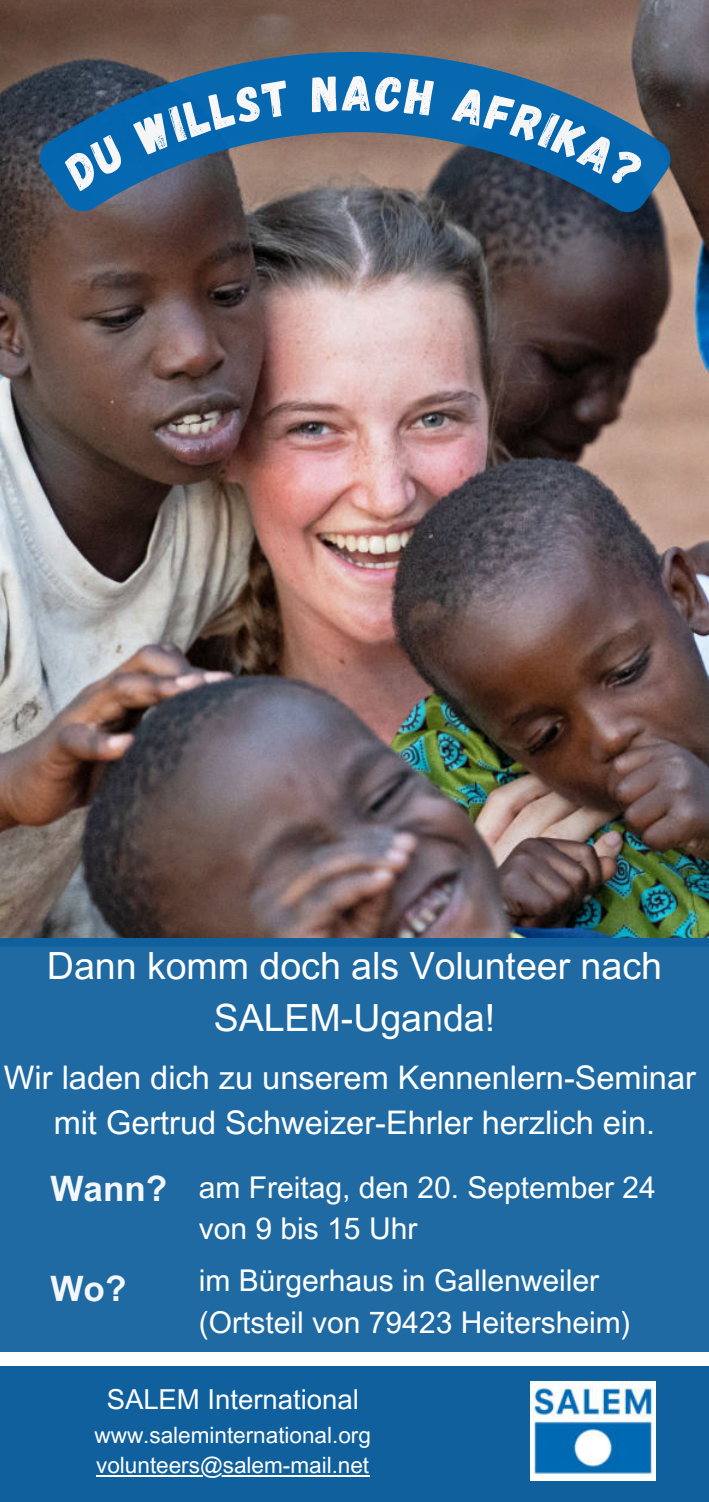
<style>
.page{position:relative;width:709px;height:1502px;background:#10609e}
.page>*{position:absolute;margin:0;border:0;box-sizing:border-box;transform-origin:0 0}
.t1{font:50px "Gagalin";color:#fff}
.t2{font:37.5px/52.2px "Arial MT Pro";color:#fff;text-align:center}
.t3{font:700 35px "Arial MT Pro";color:#fff}
.t4{font:32.5px/45.5px "Arial MT Pro";color:#fff;text-align:center}
.t5{font:30px/41.2px "Arial MT Pro";color:#fff}
.t6{font:27.5px "Arial MT Pro";color:#fff}
.t7{font:22.5px/30px "Arial MT Pro";color:#fff}
</style>
<div class="page">
<div style="left:0;top:947px;width:709px;height:405px;background:#206aa3"></div>
<div style="left:0;top:1352px;width:709px;height:13px;background:#fff"></div>
<img style="left:0;top:0;width:709px;height:937px">
<img style="left:530px;top:1381px;width:126px;height:100px">
<svg style="left:40px;top:52px;width:630px;height:160px;background:#4e6276"></svg>
<hr style="left:96px;top:1475px;width:273px;height:2px;background:#fff">
<div style="left:62px;top:134px;width:64px;height:57px;background:#0467af"></div>
<svg style="left:132px;top:80px;width:158px;height:76px"></svg>
<svg style="left:310px;top:76px;width:28px;height:36px"></svg>
<div style="left:374px;top:75px;width:60px;height:41px;background:#0768b0"></div>
<svg style="left:451px;top:85px;width:193px;height:105px"></svg>
<h1 class="t1" style="left:342px;top:62px;width:32px">A</h1>
<p class="t2" style="left:47px;top:941px;width:616px">Dann komm doch als Volunteer nach<br>SALEM-Uganda!</p>
<p class="t4" style="left:4px;top:1056px;width:693px">Wir laden dich zu unserem Kennenlern-Seminar mit Gertrud Schweizer-Ehrler herzlich ein.</p>
<p class="t3" style="left:51px;top:1168px;width:118px">Wann?</p>
<p class="t3" style="left:51px;top:1268px;width:77px">Wo?</p>
<p class="t5" style="left:199px;top:1168px;width:458px">am Freitag, den 20. September 24 von 9 bis 15 Uhr</p>
<p class="t5" style="left:199px;top:1262px;width:433px">im Bürgerhaus in Gallenweiler (Ortsteil von 79423 Heitersheim)</p>
<p class="t6" style="left:107px;top:1384px;width:254px">SALEM International</p>
<p class="t7" style="left:94px;top:1421px;width:278px">www.saleminternational.org volunteers@salem-mail.net</p>
</div>
